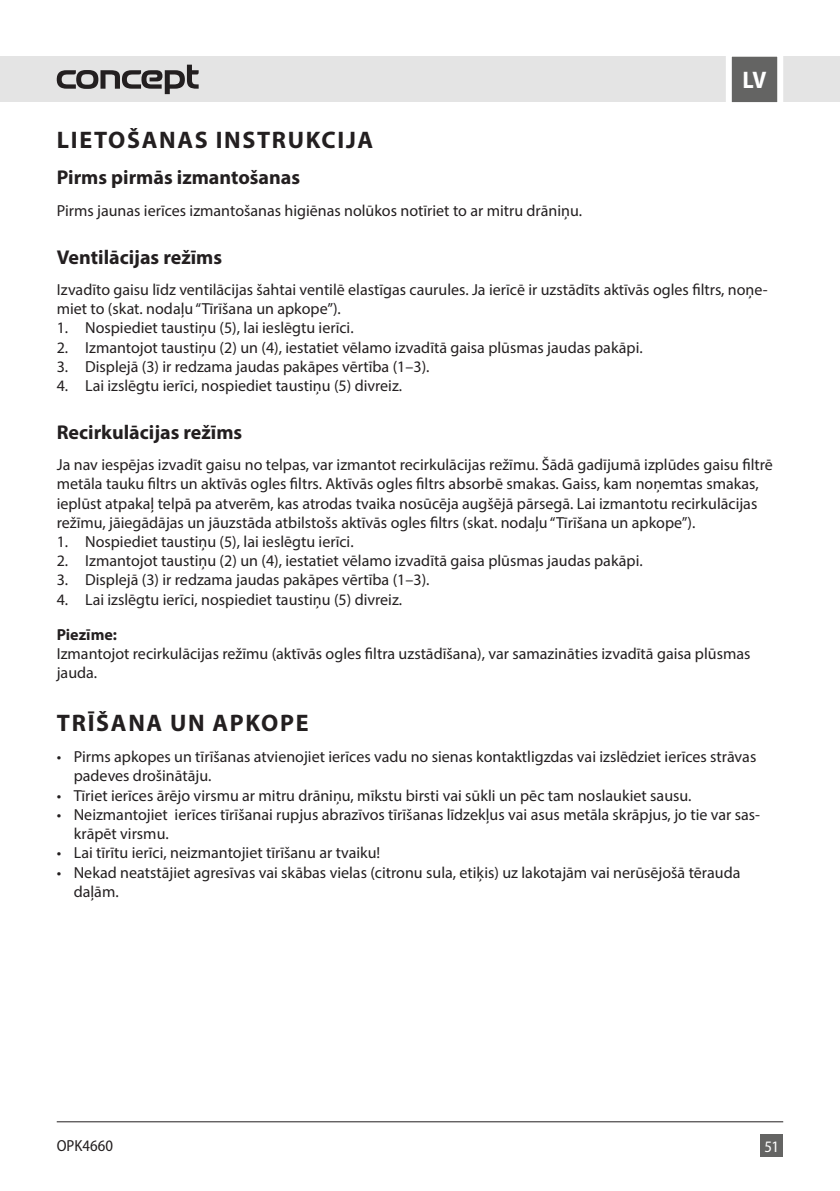
<style>
.page{position:relative;width:840px;height:1191px;background:#fff}
.page>*{position:absolute;margin:0;border:0;box-sizing:border-box;transform-origin:0 0}
.t1{font:700 24px "Myriad Pro";letter-spacing:.07em;color:#231f20}
.t2{font:700 semi-condensed 24px "Myriad Pro";color:#fff}
.t3{font:700 20px "Myriad Pro";color:#231f20}
.t4{font:16px/19.2px "Myriad Pro";color:#231f20}
.t5{font:700 16px "Myriad Pro";color:#231f20}
.t6{font:semi-condensed 16px "Myriad Pro";color:#231f20}
.t7{font:semi-condensed 16px "Myriad Pro";color:#fff}
</style>
<div class="page">
<div style="left:0;top:57px;width:839px;height:45px;background:#e4e4e4"></div>
<div style="left:760px;top:1134px;width:22px;height:23px;background:#646463"></div>
<svg style="left:57px;top:65px;width:141px;height:29px"></svg>
<svg style="left:722px;top:56px;width:63px;height:47px;background:#909090"></svg>
<hr style="left:57px;top:1121px;width:725px;height:1px;background:#231f20">
<h1 class="t2" style="left:742px;top:65px;width:25px">LV</h1>
<h1 class="t1" style="left:57px;top:125px;width:317px">LIETOŠANAS INSTRUKCIJA</h1>
<p class="t3" style="left:57px;top:165px;width:245px">Pirms pirmās izmantošanas</p>
<p class="t4" style="left:57px;top:200px;width:526px">Pirms jaunas ierīces izmantošanas higiēnas nolūkos notīriet to ar mitru drāniņu.</p>
<p class="t3" style="left:57px;top:244px;width:167px">Ventilācijas režīms</p>
<p class="t4" style="left:57px;top:280px;width:712px">Izvadīto gaisu līdz ventilācijas šahtai ventilē elastīgas caurules. Ja ierīcē ir uzstādīts aktīvās ogles filtrs, noņe&shy;miet to (skat. nodaļu “Tīrīšana un apkope”).</p>
<p class="t4" style="left:57px;top:318px;width:298px">1. Nospiediet taustiņu (5), lai ieslēgtu ierīci.</p>
<p class="t4" style="left:57px;top:337px;width:587px">2. Izmantojot taustiņu (2) un (4), iestatiet vēlamo izvadītā gaisa plūsmas jaudas pakāpi.</p>
<p class="t4" style="left:57px;top:356px;width:374px">3. Displejā (3) ir redzama jaudas pakāpes vērtība (1–3).</p>
<p class="t4" style="left:57px;top:376px;width:347px">4. Lai izslēgtu ierīci, nospiediet taustiņu (5) divreiz.</p>
<p class="t3" style="left:57px;top:419px;width:187px">Recirkulācijas režīms</p>
<p class="t4" style="left:57px;top:455px;width:717px">Ja nav iespējas izvadīt gaisu no telpas, var izmantot recirkulācijas režīmu. Šādā gadījumā izplūdes gaisu filtrē metāla tauku filtrs un aktīvās ogles filtrs. Aktīvās ogles filtrs absorbē smakas. Gaiss, kam noņemtas smakas, ieplūst atpakaļ telpā pa atverēm, kas atrodas tvaika nosūcēja augšējā pārsegā. Lai izmantotu recirkulācijas režīmu, jāiegādājas un jāuzstāda atbilstošs aktīvās ogles filtrs (skat. nodaļu “Tīrīšana un apkope”).</p>
<p class="t4" style="left:57px;top:532px;width:298px">1. Nospiediet taustiņu (5), lai ieslēgtu ierīci.</p>
<p class="t4" style="left:57px;top:551px;width:587px">2. Izmantojot taustiņu (2) un (4), iestatiet vēlamo izvadītā gaisa plūsmas jaudas pakāpi.</p>
<p class="t4" style="left:57px;top:570px;width:374px">3. Displejā (3) ir redzama jaudas pakāpes vērtība (1–3).</p>
<p class="t4" style="left:57px;top:589px;width:347px">4. Lai izslēgtu ierīci, nospiediet taustiņu (5) divreiz.</p>
<p class="t5" style="left:57px;top:624px;width:62px">Piezīme:</p>
<p class="t4" style="left:57px;top:644px;width:694px">Izmantojot recirkulācijas režīmu (aktīvās ogles filtra uzstādīšana), var samazināties izvadītā gaisa plūsmas jauda.</p>
<h1 class="t1" style="left:57px;top:707px;width:253px">TRĪŠANA UN APKOPE</h1>
<p class="t4" style="left:74px;top:747px;width:683px;text-indent:-17px">• Pirms apkopes un tīrīšanas atvienojiet ierīces vadu no sienas kontaktligzdas vai izslēdziet ierīces strāvas padeves drošinātāju.</p>
<p class="t4" style="left:57px;top:785px;width:636px">• Tīriet ierīces ārējo virsmu ar mitru drāniņu, mīkstu birsti vai sūkli un pēc tam noslaukiet sausu.</p>
<p class="t4" style="left:74px;top:804px;width:687px;text-indent:-17px">• Neizmantojiet ierīces tīrīšanai rupjus abrazīvos tīrīšanas līdzekļus vai asus metāla skrāpjus, jo tie var sas&shy;krāpēt virsmu.</p>
<p class="t4" style="left:57px;top:843px;width:325px">• Lai tīrītu ierīci, neizmantojiet tīrīšanu ar tvaiku!</p>
<p class="t4" style="left:74px;top:862px;width:667px;text-indent:-17px">• Nekad neatstājiet agresīvas vai skābas vielas (citronu sula, etiķis) uz lakotajām vai nerūsējošā tērauda daļām.</p>
<p class="t6" style="left:57px;top:1135px;width:58px">OPK4660</p>
<p class="t7" style="left:764px;top:1136px;width:16px">51</p>
</div>
